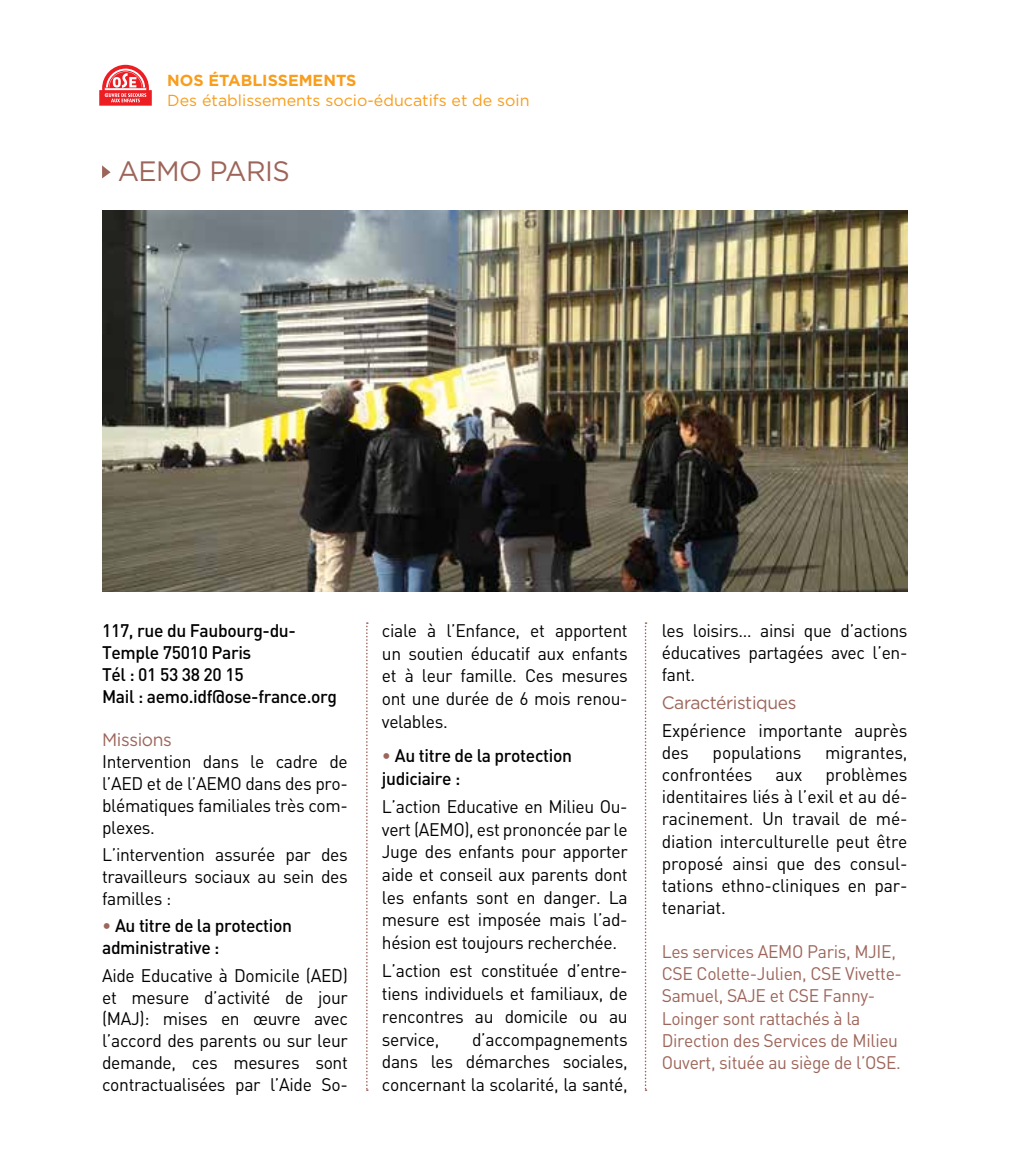
<style>
.page{position:relative;width:1021px;height:1163px;background:#fff}
.page>*{position:absolute;margin:0;border:0;box-sizing:border-box;transform-origin:0 0}
.t1{font:28px "Gotham";letter-spacing:-.02em;color:#9d655a}
.t2{font:18px/22.6px "DINVAINS";letter-spacing:-.02em;color:#000;text-align:justify}
.t3{font:18px/22.2px "DINVAINS";letter-spacing:-.02em;color:#9d655a}
.t4{font:500 18px/21.8px "DINVAINS";letter-spacing:-.02em;color:#000}
.t5{font:18px "Gotham";letter-spacing:-.02em;color:#9d655a}
.t6{font:16px "Gotham";color:#f99d1c}
.t7{font:700 16px "Gotham";color:#f99d1c}
.s1{font-weight:400;color:#9d655a}
</style>
<div class="page">
<svg style="left:99px;top:65px;width:53px;height:41px"></svg>
<svg style="left:366px;top:622px;width:2px;height:468px"></svg>
<svg style="left:644px;top:622px;width:2px;height:468px"></svg>
<svg style="left:102px;top:165px;width:9px;height:13px"></svg>
<img style="left:102px;top:211px;width:805px;height:380px">
<p class="t7" style="left:167px;top:70px;width:189px">NOS ÉTABLISSEMENTS</p>
<p class="t6" style="left:167px;top:90px;width:364px">Des établissements socio-éducatifs et de soin</p>
<h1 class="t1" style="left:118px;top:153px;width:174px">AEMO PARIS</h1>
<p class="t4" style="left:102px;top:619px;width:236px">117, rue du Faubourg-du-<br>Temple 75010 Paris<br>Tél : 01 53 38 20 15<br>Mail : aemo.idf@ose-france.org</p>
<p class="t5" style="left:102px;top:728px;width:71px">Missions</p>
<p class="t2" style="left:102px;top:750px;width:247px;line-height:21.8px">Intervention dans le cadre de l’AED et de l’AEMO dans des pro&shy;blématiques familiales très com&shy;plexes.</p>
<p class="t2" style="left:102px;top:843px;width:247px;line-height:21.8px">L’intervention assurée par des travailleurs sociaux au sein des familles :</p>
<p class="t4" style="left:102px;top:914px;width:191px"><span class="s1">•</span> Au titre de la protection administrative :</p>
<p class="t2" style="left:102px;top:963px;width:247px;line-height:21.8px">Aide Educative à Domicile (AED) et mesure d’activité de jour (MAJ): mises en œuvre avec l’accord des parents ou sur leur demande, ces mesures sont contractualisées par l’Aide So-</p>
<p class="t2" style="left:382px;top:618px;width:247px">ciale à l’Enfance, et apportent un soutien éducatif aux enfants et à leur famille. Ces mesures ont une durée de 6 mois renou&shy;velables.</p>
<p class="t4" style="left:382px;top:743px;width:191px;line-height:22.6px"><span class="s1">•</span> Au titre de la protection judiciaire :</p>
<p class="t2" style="left:382px;top:794px;width:247px">L’action Educative en Milieu Ou&shy;vert (AEMO), est prononcée par le Juge des enfants pour apporter aide et conseil aux parents dont les enfants sont en danger. La mesure est imposée mais l’ad&shy;hésion est toujours recherchée.</p>
<p class="t2" style="left:382px;top:959px;width:247px">L’action est constituée d’entre&shy;tiens individuels et familiaux, de rencontres au domicile ou au service,</p>
<p class="t2" style="left:382px;top:1027px;width:247px;text-indent:90px">d’accompagnements dans les démarches sociales, concernant la scolarité, la santé,</p>
<p class="t2" style="left:661px;top:619px;width:247px">les loisirs… ainsi que d’actions éducatives partagées avec l’en&shy;fant.</p>
<p class="t5" style="left:661px;top:691px;width:136px">Caractéristiques</p>
<p class="t2" style="left:661px;top:718px;width:247px">Expérience importante auprès des</p>
<p class="t2" style="left:712px;top:740px;width:90px">populations</p>
<p class="t2" style="left:825px;top:740px;width:84px">migrantes,</p>
<p class="t2" style="left:661px;top:762px;width:92px">confrontées</p>
<p class="t2" style="left:775px;top:762px;width:28px">aux</p>
<p class="t2" style="left:661px;top:763px;width:247px;text-indent:164px">problèmes identitaires liés à l’exil et au dé&shy;racinement. Un travail de mé&shy;diation interculturelle peut être proposé ainsi que des consul&shy;tations ethno-cliniques en par&shy;tenariat.</p>
<p class="t3" style="left:661px;top:940px;width:242px">Les services AEMO Paris, MJIE,<br>CSE Colette-Julien, CSE Vivette-<br>Samuel, SAJE et CSE Fanny-<br>Loinger sont rattachés à la<br>Direction des Services de Milieu<br>Ouvert, située au siège de l’OSE.</p>
</div>
